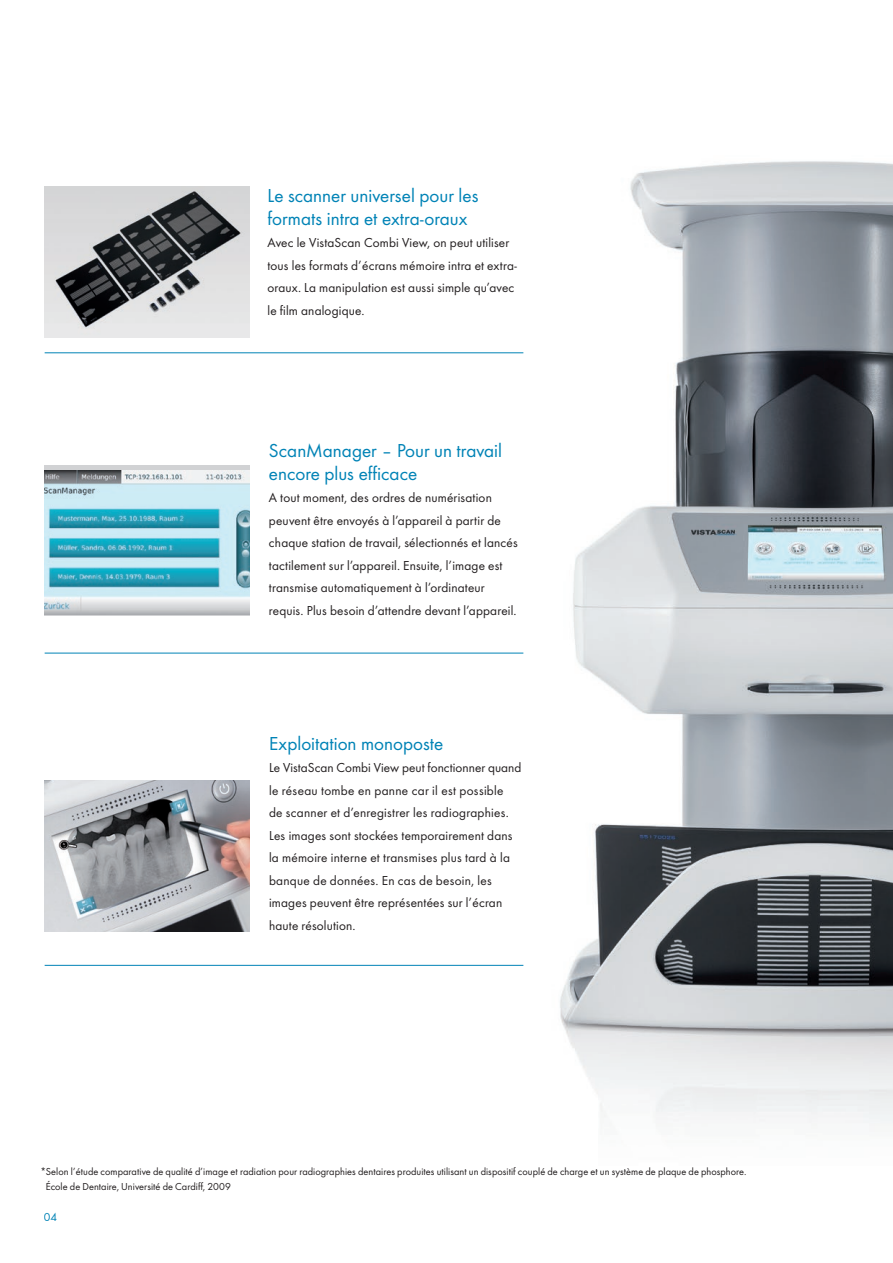
<style>
.page{position:relative;width:893px;height:1263px;background:#fff}
.page>*{position:absolute;margin:0;border:0;box-sizing:border-box;transform-origin:0 0}
.t1{font:19.5px/22.5px "Futura TOT Boo";color:#0083b6}
.t2{font:13.5px/22.5px "Futura TOT Boo";letter-spacing:.015em;color:#231f20}
.t3{font:12px "Futura TOT Boo";color:#0083b6}
.t4{font:10.5px/15px "Futura TOT Boo";letter-spacing:.005em;color:#231f20}
</style>
<div class="page">
<img style="left:231px;top:161px;width:662px;height:963px">
<hr style="left:45px;top:965px;width:478px;height:1px;background:#0083b6">
<hr style="left:45px;top:352px;width:478px;height:1px;background:#0083b6">
<img style="left:45px;top:187px;width:205px;height:150px">
<svg style="left:45px;top:466px;width:205px;height:150px"></svg>
<img style="left:45px;top:470px;width:205px;height:144px">
<hr style="left:45px;top:653px;width:478px;height:1px;background:#0083b6">
<img style="left:45px;top:780px;width:205px;height:151px">
<h1 class="t1" style="left:268px;top:184px;width:212px">Le scanner universel pour les formats intra et extra-oraux</h1>
<p class="t2" style="left:268px;top:231px;width:251px">Avec le VistaScan Combi View, on peut utiliser tous les formats d’écrans mémoire intra et extra&shy;oraux. La manipulation est aussi simple qu’avec le film analogique.</p>
<h1 class="t1" style="left:269px;top:439px;width:235px">ScanManager – Pour un travail encore plus efficace</h1>
<p class="t2" style="left:269px;top:486px;width:250px">A tout moment, des ordres de numérisation peuvent être envoyés à l’appareil à partir de chaque station de travail, sélectionnés et lancés tactilement sur l’appareil. Ensuite, l’image est transmise automatiquement à l’ordinateur requis. Plus besoin d’attendre devant l’appareil.</p>
<h1 class="t1" style="left:269px;top:732px;width:176px">Exploitation monoposte</h1>
<p class="t2" style="left:269px;top:756px;width:254px">Le VistaScan Combi View peut fonctionner quand le réseau tombe en panne car il est possible<br>de scanner et d’enregistrer les radiographies.<br>Les images sont stockées temporairement dans la mémoire interne et transmises plus tard à la banque de données. En cas de besoin, les images peuvent être représentées sur l’écran haute résolution.</p>
<p class="t4" style="left:46px;top:1164px;width:702px;text-indent:-5px">*Selon l’étude comparative de qualité d’image et radiation pour radiographies dentaires produites utilisant un dispositif couplé de charge et un système de plaque de phosphore.<br>École de Dentaire, Université de Cardiff, 2009</p>
<p class="t3" style="left:44px;top:1209px;width:15px">04</p>
</div>
